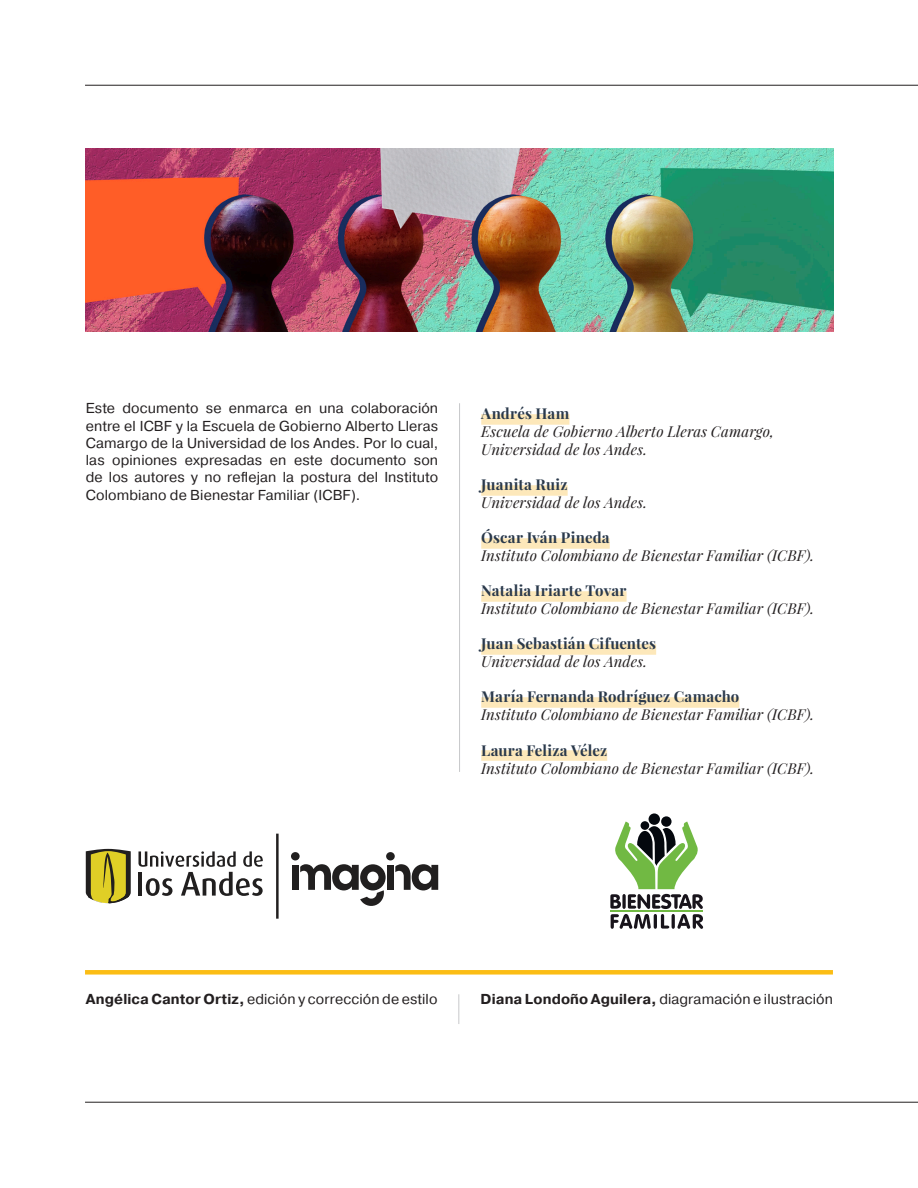
<style>
.page{position:relative;width:918px;height:1188px;background:#fff}
.page>*{position:absolute;margin:0;border:0;box-sizing:border-box;transform-origin:0 0}
._03_Quotation{font:italic 15px/18px "Playfair Display";letter-spacing:.01em;color:#231f20}
._03_Quotation-2{font:700 15px "Playfair Display";letter-spacing:.01em;color:#2a394b}
._02_Main_Text{font:14.4px/17.2px "Pragmatica";letter-spacing:.01em;color:#231f20;text-align:justify}
.s1{font-weight:700}
</style>
<div class="page">
<div style="left:481px;top:414px;width:88px;height:11px;background:#fde8ba"></div>
<div style="left:481px;top:485px;width:87px;height:11px;background:#fde8ba"></div>
<div style="left:481px;top:538px;width:129px;height:11px;background:#fde8ba"></div>
<div style="left:481px;top:591px;width:146px;height:11px;background:#fde8ba"></div>
<div style="left:481px;top:644px;width:175px;height:11px;background:#fde8ba"></div>
<div style="left:481px;top:697px;width:258px;height:11px;background:#fde8ba"></div>
<div style="left:481px;top:750px;width:126px;height:11px;background:#fde8ba"></div>
<svg style="left:610px;top:813px;width:94px;height:116px"></svg>
<img style="left:86px;top:149px;width:748px;height:182px">
<svg style="left:86px;top:849px;width:45px;height:55px;background:#a79c34"></svg>
<svg style="left:138px;top:851px;width:125px;height:45px"></svg>
<div style="left:291px;top:852px;width:9px;height:8px;background:#211f1f;border-radius:50%"></div>
<div style="left:292px;top:865px;width:7px;height:25px;background:#211f1f"></div>
<div style="left:386px;top:852px;width:9px;height:8px;background:#211f1f;border-radius:50%"></div>
<div style="left:387px;top:866px;width:7px;height:24px;background:#211f1f"></div>
<svg style="left:300px;top:864px;width:86px;height:42px"></svg>
<svg style="left:395px;top:864px;width:43px;height:26px"></svg>
<hr style="left:276px;top:834px;width:3px;height:85px;background:#211f1f">
<hr style="left:85px;top:1102px;width:833px;height:1px;background:#231f20">
<hr style="left:85px;top:85px;width:833px;height:1px;background:#231f20">
<div style="left:85px;top:970px;width:748px;height:5px;background:#fbbd15"></div>
<hr style="left:459px;top:994px;width:1px;height:30px;background:#c7c8ca">
<hr style="left:459px;top:403px;width:1px;height:369px;background:#c7c8ca">
<p class="_02_Main_Text" style="left:86px;top:400px;width:354px">Este documento se enmarca en una colaboración entre el ICBF y la Escuela de Gobierno Alberto Lleras Camargo de la Universidad de los Andes. Por lo cual, las opiniones expresadas en este documento son de los autores y no reflejan la postura del Instituto Colombiano de Bienestar Familiar (ICBF).</p>
<p class="_03_Quotation-2" style="left:481px;top:404px;width:90px">Andrés Ham</p>
<p class="_03_Quotation" style="left:481px;top:422px;width:294px">Escuela de Gobierno Alberto Lleras Camargo,<br>Universidad de los Andes.</p>
<p class="_03_Quotation-2" style="left:481px;top:475px;width:88px">Juanita Ruiz</p>
<p class="_03_Quotation" style="left:481px;top:493px;width:167px">Universidad de los Andes.</p>
<p class="_03_Quotation-2" style="left:481px;top:528px;width:130px">Óscar Iván Pineda</p>
<p class="_03_Quotation" style="left:481px;top:546px;width:334px">Instituto Colombiano de Bienestar Familiar (ICBF).</p>
<p class="_03_Quotation-2" style="left:481px;top:581px;width:147px">Natalia Iriarte Tovar</p>
<p class="_03_Quotation" style="left:481px;top:599px;width:334px">Instituto Colombiano de Bienestar Familiar (ICBF).</p>
<p class="_03_Quotation-2" style="left:481px;top:634px;width:176px">Juan Sebastián Cifuentes</p>
<p class="_03_Quotation" style="left:481px;top:652px;width:167px">Universidad de los Andes.</p>
<p class="_03_Quotation-2" style="left:481px;top:687px;width:260px">María Fernanda Rodríguez Camacho</p>
<p class="_03_Quotation" style="left:481px;top:705px;width:334px">Instituto Colombiano de Bienestar Familiar (ICBF).</p>
<p class="_03_Quotation-2" style="left:481px;top:740px;width:127px">Laura Feliza Vélez</p>
<p class="_03_Quotation" style="left:481px;top:758px;width:334px">Instituto Colombiano de Bienestar Familiar (ICBF).</p>
<p class="_02_Main_Text" style="left:86px;top:991px;width:353px"><span class="s1">Angélica Cantor Ortiz,</span> edición y corrección de estilo</p>
<p class="_02_Main_Text" style="left:481px;top:991px;width:354px"><span class="s1">Diana Londoño Aguilera,</span> diagramación e ilustración</p>
</div>
